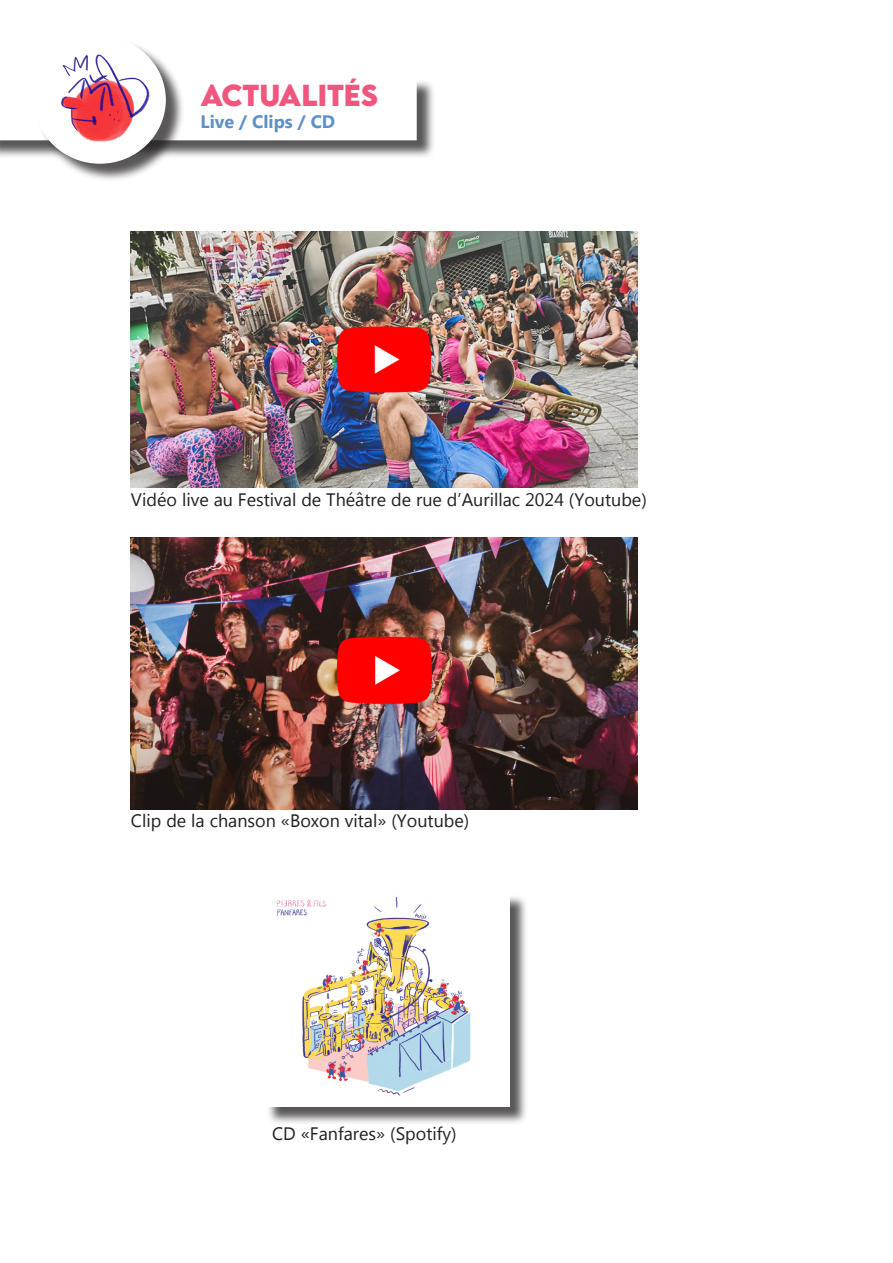
<style>
.page{position:relative;width:893px;height:1263px;background:#fff}
.page>*{position:absolute;margin:0;border:0;box-sizing:border-box;transform-origin:0 0}
.t1{font:700 27px "LEMONMILK";color:#f0567e}
.t2{font:18px "Microsoft New Tai Lue";color:#231f20}
.t3{font:700 18px "Microsoft New Tai Lue";color:#5e8fc8}
</style>
<div class="page">
<div style="left:0;top:79px;width:436px;height:80px;background:#231f20;opacity:.75"></div>
<svg style="left:0;top:79px;width:417px;height:61px"></svg>
<img style="left:131px;top:232px;width:507px;height:256px">
<img style="left:131px;top:538px;width:507px;height:271px">
<div style="left:266px;top:894px;width:262px;height:231px;background:#231f20;opacity:.75"></div>
<img style="left:266px;top:894px;width:243px;height:212px">
<div style="left:36px;top:38px;width:148px;height:144px;background:#231f20;opacity:.75"></div>
<div style="left:35px;top:37px;width:130px;height:126px;background:#fff;border-radius:50%"></div>
<img style="left:47px;top:45px;width:111px;height:110px">
<p class="t1" style="left:200px;top:77px;width:178px">ACTUALITÉS</p>
<p class="t3" style="left:200px;top:111px;width:136px">Live / Clips / CD</p>
<p class="t2" style="left:131px;top:489px;width:517px">Vidéo live au Festival de Théâtre de rue d’Aurillac 2024 (Youtube)</p>
<p class="t2" style="left:131px;top:810px;width:340px">Clip de la chanson «Boxon vital» (Youtube)</p>
<p class="t2" style="left:272px;top:1123px;width:186px">CD «Fanfares» (Spotify)</p>
</div>
